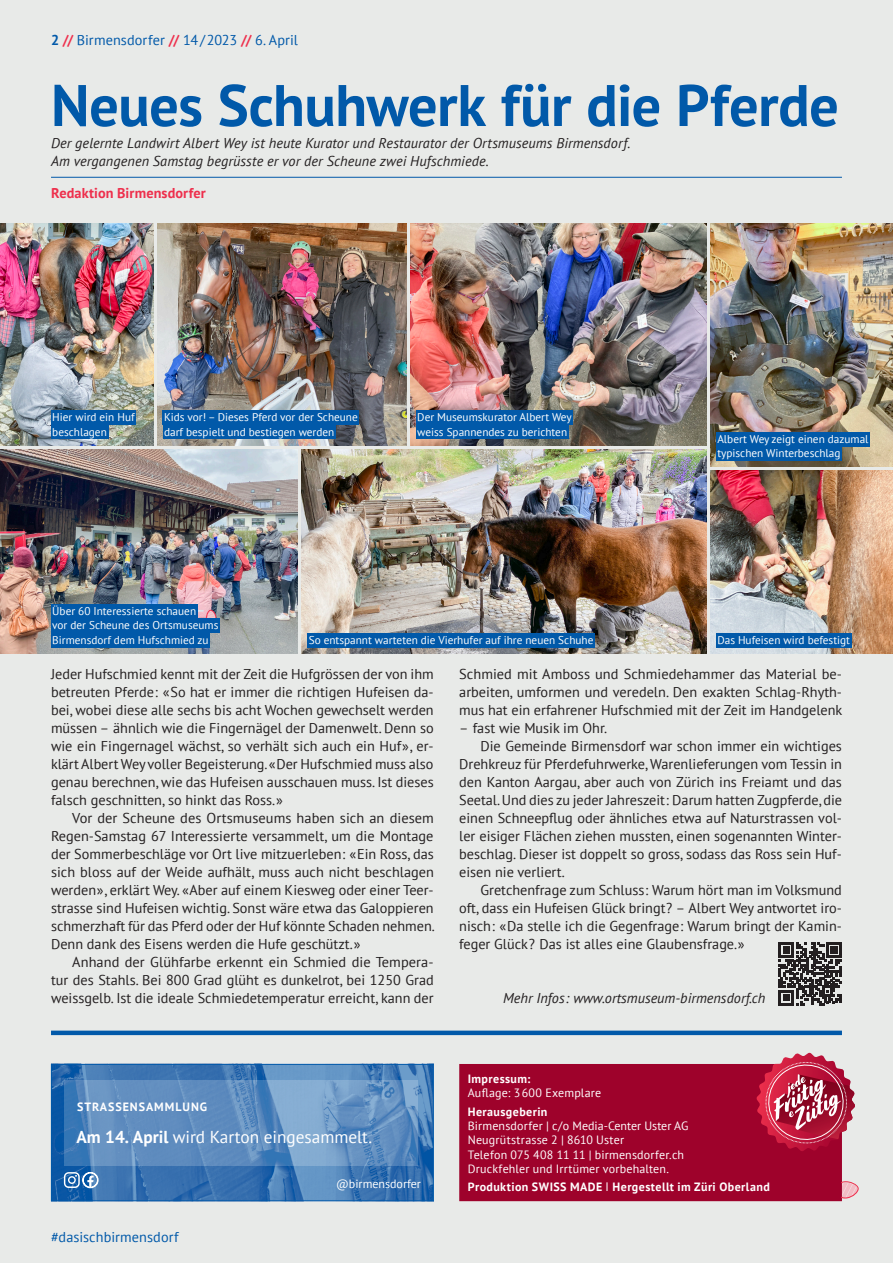
<style>
.page{position:relative;width:893px;height:1263px;background:#e8eae8}
.page>*{position:absolute;margin:0;border:0;box-sizing:border-box;transform-origin:0 0}
.t1{font:700 58.5px "PT Sans";letter-spacing:-.01em;color:#0159a9}
.t2{font:17.25px "PT Sans";color:#fff}
.t3{font:14.25px/18px "PT Sans";color:#231f20;text-align:justify}
.t4{font:italic 14.25px/18px "PT Sans";letter-spacing:.005em;color:#231f20}
.t5{font:14.25px "PT Sans";letter-spacing:.005em;color:#0159a9}
.t6{font:700 14.25px "PT Sans";letter-spacing:.01em;color:#ee2f4c}
.t7{font:12px/14.2px "PT Sans";letter-spacing:.015em;color:#fff}
.t8{font:700 12px "PT Sans";letter-spacing:.035em;color:#fff}
.t9{font:700 12px "PT Sans";letter-spacing:.08em;color:#fff}
.t10{font:11.25px/14.2px "PT Sans";color:#fff}
.s1{font-weight:700}
.s2{font-weight:700;color:#ee2f4c}
.s3{font-family:"Helvetica";font-weight:400}
</style>
<div class="page">
<div style="left:459px;top:1064px;width:383px;height:137px;background:#9e022b"></div>
<svg style="left:756px;top:1053px;width:99px;height:98px;background:#c24f68"></svg>
<img style="left:53px;top:1066px;width:379px;height:133px">
<div style="left:51px;top:1064px;width:383px;height:137px;border:1px solid #0159a9"></div>
<svg style="left:64px;top:1080px;width:353px;height:85px;background:#6290c1"></svg>
<svg style="left:64px;top:1172px;width:34px;height:16px"></svg>
<hr style="left:51px;top:177px;width:791px;height:1px;background:#0159a9">
<img style="left:0;top:223px;width:154px;height:222px">
<img style="left:410px;top:223px;width:296px;height:222px">
<img style="left:0;top:449px;width:298px;height:204px">
<img style="left:711px;top:223px;width:182px;height:243px">
<img style="left:157px;top:223px;width:250px;height:222px">
<img style="left:302px;top:449px;width:404px;height:204px">
<img style="left:711px;top:471px;width:182px;height:182px">
<div style="left:51px;top:410px;width:85px;height:15px;background:#0159a9"></div>
<div style="left:51px;top:425px;width:57px;height:14px;background:#0159a9"></div>
<div style="left:163px;top:410px;width:196px;height:15px;background:#0159a9"></div>
<div style="left:163px;top:425px;width:173px;height:14px;background:#0159a9"></div>
<div style="left:416px;top:410px;width:156px;height:15px;background:#0159a9"></div>
<div style="left:416px;top:425px;width:152px;height:14px;background:#0159a9"></div>
<div style="left:307px;top:633px;width:288px;height:14px;background:#0159a9"></div>
<div style="left:716px;top:432px;width:154px;height:14px;background:#0159a9"></div>
<div style="left:716px;top:446px;width:126px;height:15px;background:#0159a9"></div>
<div style="left:716px;top:633px;width:135px;height:14px;background:#0159a9"></div>
<svg style="left:206px;top:610px;width:10px;height:8px"></svg>
<svg style="left:842px;top:1181px;width:17px;height:18px"></svg>
<div style="left:51px;top:604px;width:146px;height:15px;background:#0159a9"></div>
<div style="left:51px;top:618px;width:169px;height:15px;background:#0159a9"></div>
<div style="left:51px;top:633px;width:159px;height:14px;background:#0159a9"></div>
<div style="left:51px;top:1030px;width:791px;height:5px;background:#0159a9"></div>
<svg style="left:779px;top:942px;width:62px;height:63px"></svg>
<p class="t5" style="left:51px;top:31px;width:249px"><span class="s1">2</span> <span class="s2">//</span> Birmensdorfer <span class="s2">//</span> 14/2023 <span class="s2">//</span> 6. April</p>
<h1 class="t1" style="left:51px;top:67px;width:789px">Neues Schuhwerk für die Pferde</h1>
<p class="t4" style="left:51px;top:134px;width:581px">Der gelernte Landwirt Albert Wey ist heute Kurator und Restaurator der Ortsmuseums Birmensdorf.<br>Am vergangenen Samstag begrüsste er vor der Scheune zwei Hufschmiede.</p>
<p class="t6" style="left:51px;top:183px;width:156px">Redaktion Birmensdorfer</p>
<p class="t10" style="left:52px;top:410px;width:84px">Hier wird ein Huf beschlagen</p>
<p class="t10" style="left:164px;top:410px;width:195px">Kids vor! – Dieses Pferd vor der Scheune darf bespielt und bestiegen werden</p>
<p class="t10" style="left:417px;top:410px;width:156px">Der Museumskurator Albert Wey weiss Spannendes zu berichten</p>
<p class="t10" style="left:52px;top:604px;width:168px">Über 60 Interessierte schauen<br>vor der Scheune des Ortsmuseums<br>Birmensdorf dem Hufschmied zu</p>
<p class="t10" style="left:309px;top:632px;width:286px">So entspannt warteten die Vierhufer auf ihre neuen Schuhe</p>
<p class="t10" style="left:717px;top:431px;width:153px">Albert Wey zeigt einen dazumal typischen Winterbeschlag</p>
<p class="t10" style="left:717px;top:632px;width:134px">Das Hufeisen wird befestigt</p>
<p class="t3" style="left:51px;top:665px;width:384px">Jeder Hufschmied kennt mit der Zeit die Hufgrössen der von ihm betreuten Pferde: «So hat er immer die richtigen Hufeisen da&shy;bei, wobei diese alle sechs bis acht Wochen gewechselt werden müssen – ähnlich wie die Fingernägel der Damenwelt. Denn so wie ein Fingernagel wächst, so verhält sich auch ein Huf», er&shy;klärt Albert Wey voller Begeisterung. «Der Hufschmied muss also genau berechnen, wie das Hufeisen ausschauen muss. Ist dieses falsch geschnitten, so hinkt das Ross.»</p>
<p class="t3" style="left:51px;top:809px;width:385px;text-indent:21px">Vor der Scheune des Ortsmuseums haben sich an diesem Regen-Samstag 67 Interessierte versammelt, um die Montage der Sommerbeschläge vor Ort live mitzuerleben: «Ein Ross, das sich bloss auf der Weide aufhält, muss auch nicht beschlagen werden», erklärt Wey. «Aber auf einem Kiesweg oder einer Teer&shy;strasse sind Hufeisen wichtig. Sonst wäre etwa das Galoppieren schmerzhaft für das Pferd oder der Huf könnte Schaden nehmen.<br>Denn dank des Eisens werden die Hufe geschützt.»</p>
<p class="t3" style="left:51px;top:953px;width:384px;text-indent:21px">Anhand der Glühfarbe erkennt ein Schmied die Tempera&shy;tur des Stahls. Bei 800 Grad glüht es dunkelrot, bei 1250 Grad weissgelb. Ist die ideale Schmiedetemperatur erreicht, kann der</p>
<p class="t3" style="left:459px;top:665px;width:385px">Schmied mit Amboss und Schmiedehammer das Material be&shy;arbeiten, umformen und veredeln. Den exakten Schlag-Rhyth&shy;mus hat ein erfahrener Hufschmied mit der Zeit im Handgelenk</p>
<p class="t3" style="left:459px;top:719px;width:149px">– fast wie Musik im Ohr.</p>
<p class="t3" style="left:480px;top:737px;width:363px">Die Gemeinde Birmensdorf war schon immer ein wichtiges</p>
<p class="t3" style="left:459px;top:755px;width:384px">Drehkreuz für Pferdefuhrwerke, Warenlieferungen vom Tessin in</p>
<p class="t3" style="left:459px;top:773px;width:384px">den Kanton Aargau, aber auch von Zürich ins Freiamt und das</p>
<p class="t3" style="left:459px;top:791px;width:384px">Seetal. Und dies zu jeder Jahreszeit: Darum hatten Zugpferde, die</p>
<p class="t3" style="left:459px;top:809px;width:384px">einen Schneepflug oder ähnliches etwa auf Naturstrassen vol-</p>
<p class="t3" style="left:459px;top:827px;width:384px">ler eisiger Flächen ziehen mussten, einen sogenannten Winter-</p>
<p class="t3" style="left:459px;top:845px;width:384px">beschlag. Dieser ist doppelt so gross, sodass das Ross sein Huf-</p>
<p class="t3" style="left:459px;top:863px;width:107px">eisen nie verliert.</p>
<p class="t3" style="left:480px;top:881px;width:363px">Gretchenfrage zum Schluss: Warum hört man im Volksmund</p>
<p class="t3" style="left:459px;top:899px;width:384px">oft, dass ein Hufeisen Glück bringt? – Albert Wey antwortet iro-</p>
<p class="t3" style="left:459px;top:917px;width:384px">nisch: «Da stelle ich die Gegenfrage: Warum bringt der Kamin-</p>
<p class="t3" style="left:459px;top:935px;width:287px">feger Glück? Das ist alles eine Glaubensfrage.»</p>
<p class="t4" style="left:503px;top:989px;width:264px">Mehr Infos: www.ortsmuseum-birmensdorf.ch</p>
<p class="t9" style="left:77px;top:1099px;width:132px">STRASSENSAMMLUNG</p>
<p class="t2" style="left:77px;top:1126px;width:297px"><span class="s1">Am 14. April</span> wird Karton eingesammelt.</p>
<p class="t7" style="left:336px;top:1177px;width:86px">@birmensdorfer</p>
<p class="t5" style="left:51px;top:1227px;width:129px">#dasischbirmensdorf</p>
<p class="t8" style="left:468px;top:1071px;width:64px">Impressum:</p>
<p class="t7" style="left:468px;top:1086px;width:135px">Auflage: 3600 Exemplare</p>
<p class="t8" style="left:468px;top:1104px;width:81px">Herausgeberin</p>
<p class="t7" style="left:468px;top:1118px;width:222px">Birmensdorfer | c/o Media-Center Uster AG Neugrütstrasse 2 | 8610 Uster<br>Telefon 075 408 11 11 | birmensdorfer.ch Druckfehler und Irrtümer vorbehalten.</p>
<p class="t8" style="left:468px;top:1179px;width:304px">Produktion SWISS MADE <span class="s3">|</span> Hergestellt im Züri Oberland</p>
</div>
